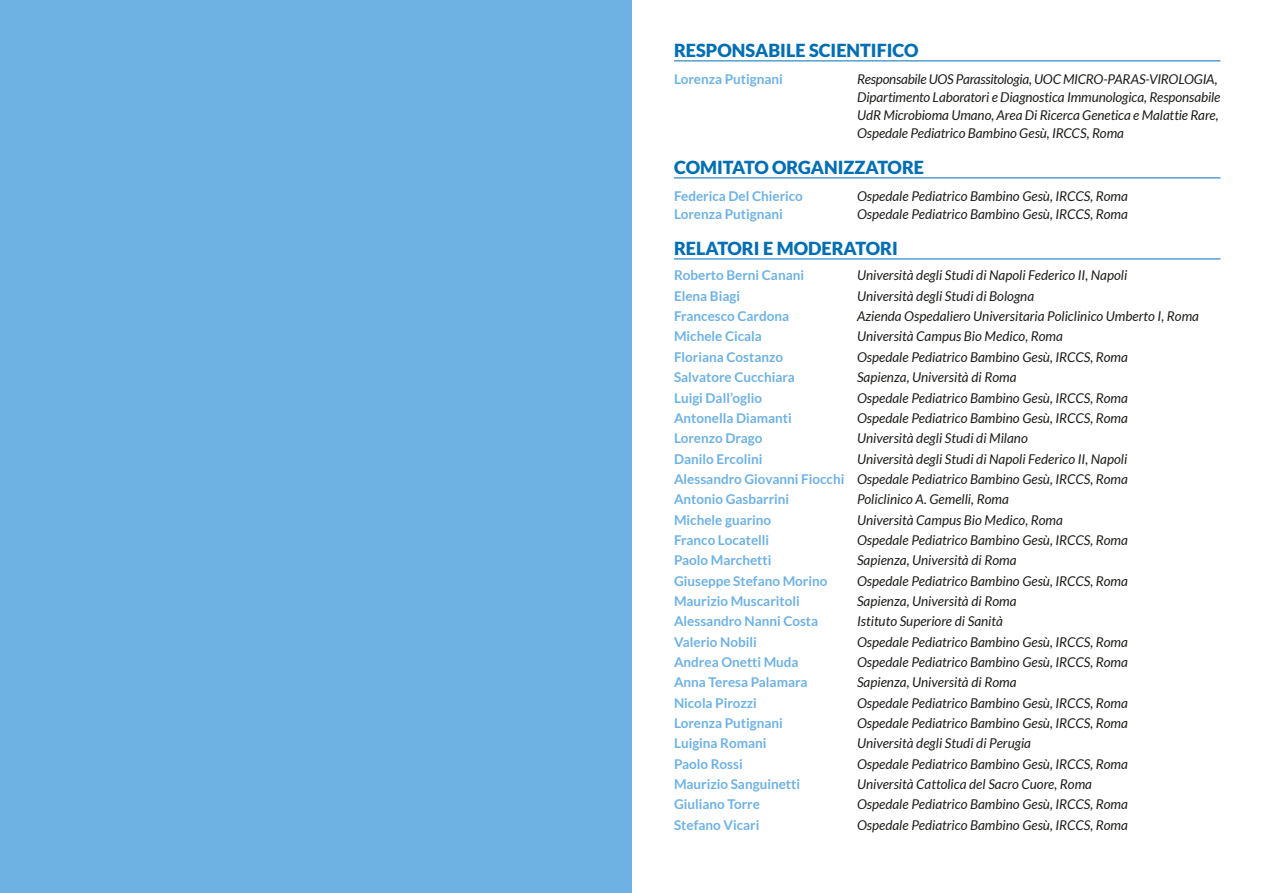
<style>
.page{position:relative;width:1263px;height:893px;background:#fff}
.page>*{position:absolute;margin:0;border:0;box-sizing:border-box;transform-origin:0 0}
.t1{font:900 18px "Lato";color:#006eb3}
.t2{font:italic 13.5px/18px "Lato";color:#1d1d1b}
.t3{font:700 13.5px "Lato";color:#6eb2e3}
.s1{font-weight:700;font-style:normal;color:#6eb2e3}
</style>
<div class="page">
<div style="left:0;top:0;width:631px;height:893px;background:#6eb2e3"></div>
<hr style="left:674px;top:61px;width:546px;height:1px;background:#006eb3">
<hr style="left:674px;top:178px;width:546px;height:1px;background:#006eb3">
<hr style="left:674px;top:259px;width:546px;height:1px;background:#006eb3">
<h1 class="t1" style="left:674px;top:40px;width:246px">RESPONSABILE SCIENTIFICO</h1>
<p class="t3" style="left:674px;top:71px;width:110px">Lorenza Putignani</p>
<p class="t2" style="left:857px;top:70px;width:365px">Responsabile UOS Parassitologia, UOC MICRO-PARAS-VIROLOGIA, Dipartimento Laboratori e Diagnostica Immunologica, Responsabile UdR Microbioma Umano, Area Di Ricerca Genetica e Malattie Rare, Ospedale Pediatrico Bambino Gesù, IRCCS, Roma</p>
<h1 class="t1" style="left:674px;top:157px;width:252px">COMITATO ORGANIZZATORE</h1>
<p class="t3" style="left:674px;top:188px;width:130px">Federica Del Chierico</p>
<p class="t2" style="left:857px;top:187px;width:272px">Ospedale Pediatrico Bambino Gesù, IRCCS, Roma</p>
<p class="t3" style="left:674px;top:206px;width:110px">Lorenza Putignani</p>
<p class="t2" style="left:857px;top:205px;width:272px">Ospedale Pediatrico Bambino Gesù, IRCCS, Roma</p>
<h1 class="t1" style="left:674px;top:238px;width:225px">RELATORI E MODERATORI</h1>
<p class="t3" style="left:674px;top:268px;width:132px">Roberto Berni Canani</p>
<p class="t2" style="left:857px;top:267px;width:272px">Università degli Studi di Napoli Federico II, Napoli</p>
<p class="t3" style="left:674px;top:288px;width:68px">Elena Biagi</p>
<p class="t2" style="left:857px;top:287px;width:179px">Università degli Studi di Bologna</p>
<p class="t3" style="left:674px;top:308px;width:117px">Francesco Cardona</p>
<p class="t2" style="left:857px;top:308px;width:343px">Azienda Ospedaliero Universitaria Policlinico Umberto I, Roma</p>
<p class="t3" style="left:674px;top:329px;width:89px">Michele Cicala</p>
<p class="t2" style="left:857px;top:328px;width:207px">Università Campus Bio Medico, Roma</p>
<p class="t3" style="left:674px;top:349px;width:111px">Floriana Costanzo</p>
<p class="t2" style="left:857px;top:348px;width:272px">Ospedale Pediatrico Bambino Gesù, IRCCS, Roma</p>
<p class="t3" style="left:674px;top:369px;width:122px">Salvatore Cucchiara</p>
<p class="t2" style="left:857px;top:369px;width:161px">Sapienza, Università di Roma</p>
<p class="t3" style="left:674px;top:390px;width:90px">Luigi Dall’oglio</p>
<p class="t2" style="left:857px;top:389px;width:272px">Ospedale Pediatrico Bambino Gesù, IRCCS, Roma</p>
<p class="t3" style="left:674px;top:410px;width:119px">Antonella Diamanti</p>
<p class="t2" style="left:857px;top:409px;width:272px">Ospedale Pediatrico Bambino Gesù, IRCCS, Roma</p>
<p class="t3" style="left:674px;top:431px;width:90px">Lorenzo Drago</p>
<p class="t2" style="left:857px;top:430px;width:172px">Università degli Studi di Milano</p>
<p class="t3" style="left:674px;top:451px;width:90px">Danilo Ercolini</p>
<p class="t2" style="left:674px;top:449px;width:455px;line-height:20.4px;text-align:justify;text-indent:183px">Università degli Studi di Napoli Federico II, Napoli <span class="s1">Alessandro Giovanni Fiocchi</span> Ospedale Pediatrico Bambino Gesù, IRCCS, Roma <span class="s1">Antonio Gasbarrini</span></p>
<p class="t2" style="left:857px;top:491px;width:153px">Policlinico A. Gemelli, Roma</p>
<p class="t3" style="left:674px;top:512px;width:99px">Michele guarino</p>
<p class="t2" style="left:857px;top:511px;width:207px">Università Campus Bio Medico, Roma</p>
<p class="t3" style="left:674px;top:532px;width:97px">Franco Locatelli</p>
<p class="t2" style="left:857px;top:531px;width:272px">Ospedale Pediatrico Bambino Gesù, IRCCS, Roma</p>
<p class="t3" style="left:674px;top:553px;width:99px">Paolo Marchetti</p>
<p class="t2" style="left:857px;top:552px;width:161px">Sapienza, Università di Roma</p>
<p class="t3" style="left:674px;top:573px;width:155px">Giuseppe Stefano Morino</p>
<p class="t2" style="left:857px;top:572px;width:272px">Ospedale Pediatrico Bambino Gesù, IRCCS, Roma</p>
<p class="t3" style="left:674px;top:593px;width:127px">Maurizio Muscaritoli</p>
<p class="t2" style="left:857px;top:592px;width:161px">Sapienza, Università di Roma</p>
<p class="t3" style="left:674px;top:614px;width:146px">Alessandro Nanni Costa</p>
<p class="t2" style="left:857px;top:613px;width:147px">Istituto Superiore di Sanità</p>
<p class="t3" style="left:674px;top:634px;width:84px">Valerio Nobili</p>
<p class="t2" style="left:857px;top:633px;width:272px">Ospedale Pediatrico Bambino Gesù, IRCCS, Roma</p>
<p class="t3" style="left:674px;top:654px;width:126px">Andrea Onetti Muda</p>
<p class="t2" style="left:857px;top:653px;width:272px">Ospedale Pediatrico Bambino Gesù, IRCCS, Roma</p>
<p class="t3" style="left:674px;top:675px;width:135px">Anna Teresa Palamara</p>
<p class="t2" style="left:857px;top:674px;width:161px">Sapienza, Università di Roma</p>
<p class="t3" style="left:674px;top:695px;width:84px">Nicola Pirozzi</p>
<p class="t2" style="left:857px;top:694px;width:272px">Ospedale Pediatrico Bambino Gesù, IRCCS, Roma</p>
<p class="t3" style="left:674px;top:715px;width:110px">Lorenza Putignani</p>
<p class="t2" style="left:857px;top:714px;width:272px">Ospedale Pediatrico Bambino Gesù, IRCCS, Roma</p>
<p class="t3" style="left:674px;top:736px;width:94px">Luigina Romani</p>
<p class="t2" style="left:857px;top:735px;width:176px">Università degli Studi di Perugia</p>
<p class="t3" style="left:674px;top:756px;width:70px">Paolo Rossi</p>
<p class="t2" style="left:857px;top:755px;width:272px">Ospedale Pediatrico Bambino Gesù, IRCCS, Roma</p>
<p class="t3" style="left:674px;top:776px;width:127px">Maurizio Sanguinetti</p>
<p class="t2" style="left:857px;top:776px;width:236px">Università Cattolica del Sacro Cuore, Roma</p>
<p class="t3" style="left:674px;top:797px;width:87px">Giuliano Torre</p>
<p class="t2" style="left:857px;top:796px;width:272px">Ospedale Pediatrico Bambino Gesù, IRCCS, Roma</p>
<p class="t3" style="left:674px;top:817px;width:87px">Stefano Vicari</p>
<p class="t2" style="left:857px;top:816px;width:272px">Ospedale Pediatrico Bambino Gesù, IRCCS, Roma</p>
</div>
